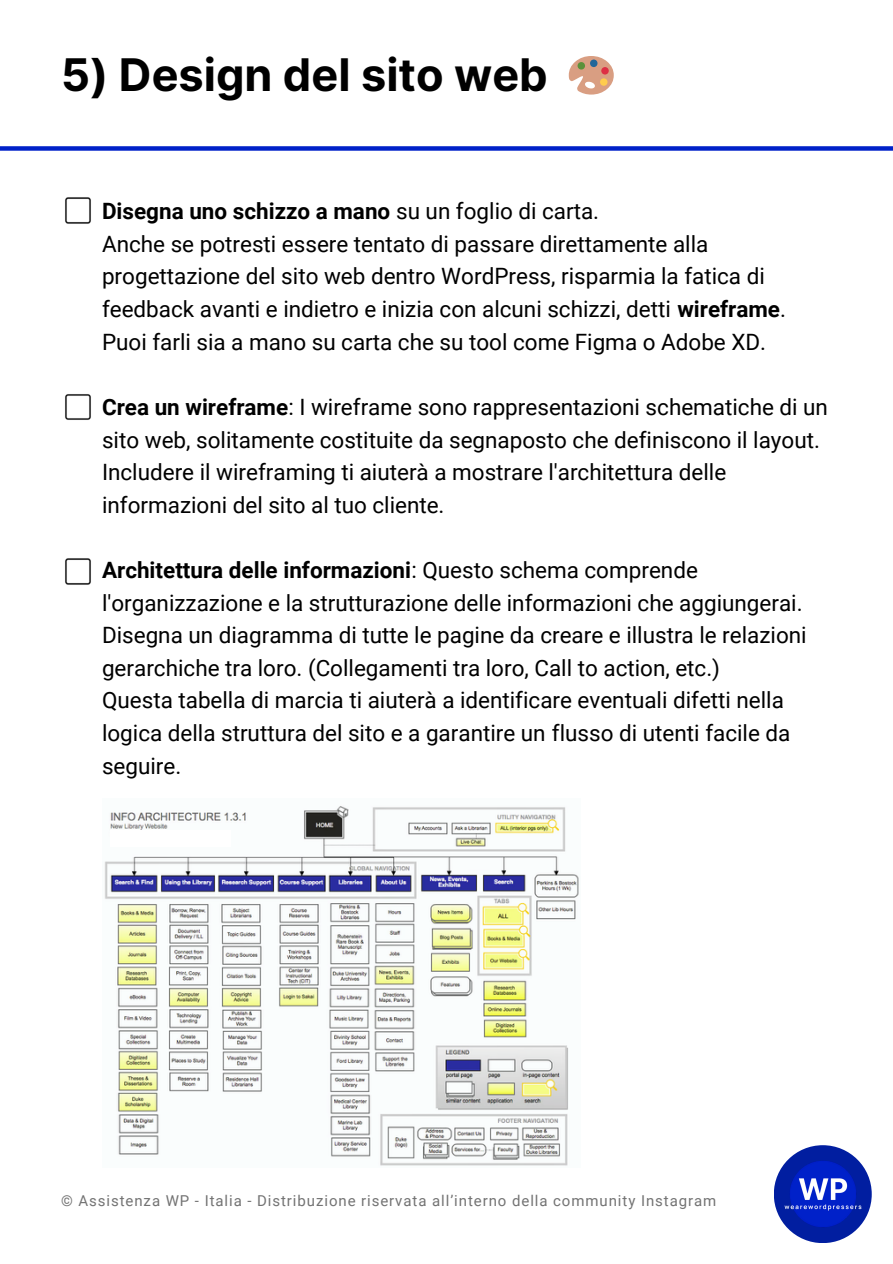
<style>
.page{position:relative;width:893px;height:1264px;background:#fff}
.page>*{position:absolute;margin:0;border:0;box-sizing:border-box;transform-origin:0 0}
.t1{font:700 45px "Inter";color:#000}
.t2{font:22.5px/32.5px "Roboto";color:#000}
.t3{font:700 22.5px "Roboto";color:#000}
.t4{font:15px "Roboto";letter-spacing:.065em;color:#737373}
.s1{font-weight:400}
.s2{font-weight:700}
</style>
<div class="page">
<div style="left:773px;top:1145px;width:98px;height:98px;background:#011ea0;border-radius:50%"></div>
<img style="left:783px;top:1154px;width:79px;height:79px">
<div style="left:0;top:146px;width:892px;height:5px;background:#0021c9"></div>
<img style="left:65px;top:197px;width:26px;height:27px">
<img style="left:65px;top:394px;width:26px;height:26px">
<img style="left:65px;top:558px;width:26px;height:27px">
<img style="left:104px;top:806px;width:475px;height:360px">
<div style="left:110px;top:829px;width:121px;height:17px;background:#fff"></div>
<p class="t1" style="left:61px;top:48px;width:488px">5) Design del sito web</p>
<p class="t3" style="left:102px;top:198px;width:498px">Disegna uno schizzo a mano <span class="s1">su un foglio di carta.</span></p>
<p class="t2" style="left:102px;top:228px;width:685px">Anche se potresti essere tentato di passare direttamente alla progettazione del sito web dentro WordPress, risparmia la fatica di feedback avanti e indietro e inizia con alcuni schizzi, detti <span class="s2">wireframe</span>.</p>
<p class="t2" style="left:102px;top:326px;width:665px">Puoi farli sia a mano su carta che su tool come Figma o Adobe XD.</p>
<p class="t2" style="left:102px;top:391px;width:727px"><span class="s2">Crea un wireframe</span>: I wireframe sono rappresentazioni schematiche di un sito web, solitamente costituite da segnaposto che definiscono il layout.</p>
<p class="t2" style="left:102px;top:456px;width:625px">Includere il wireframing ti aiuterà a mostrare l'architettura delle informazioni del sito al tuo cliente.</p>
<p class="t2" style="left:102px;top:554px;width:702px"><span class="s2">Architettura delle informazioni</span>: Questo schema comprende l'organizzazione e la strutturazione delle informazioni che aggiungerai.</p>
<p class="t2" style="left:102px;top:619px;width:706px">Disegna un diagramma di tutte le pagine da creare e illustra le relazioni gerarchiche tra loro. (Collegamenti tra loro, Call to action, etc.)</p>
<p class="t2" style="left:102px;top:684px;width:689px">Questa tabella di marcia ti aiuterà a identificare eventuali difetti nella logica della struttura del sito e a garantire un flusso di utenti facile da seguire.</p>
<p class="t4" style="left:61px;top:1192px;width:656px">© Assistenza WP - Italia - Distribuzione riservata all’interno della community Instagram</p>
</div>
